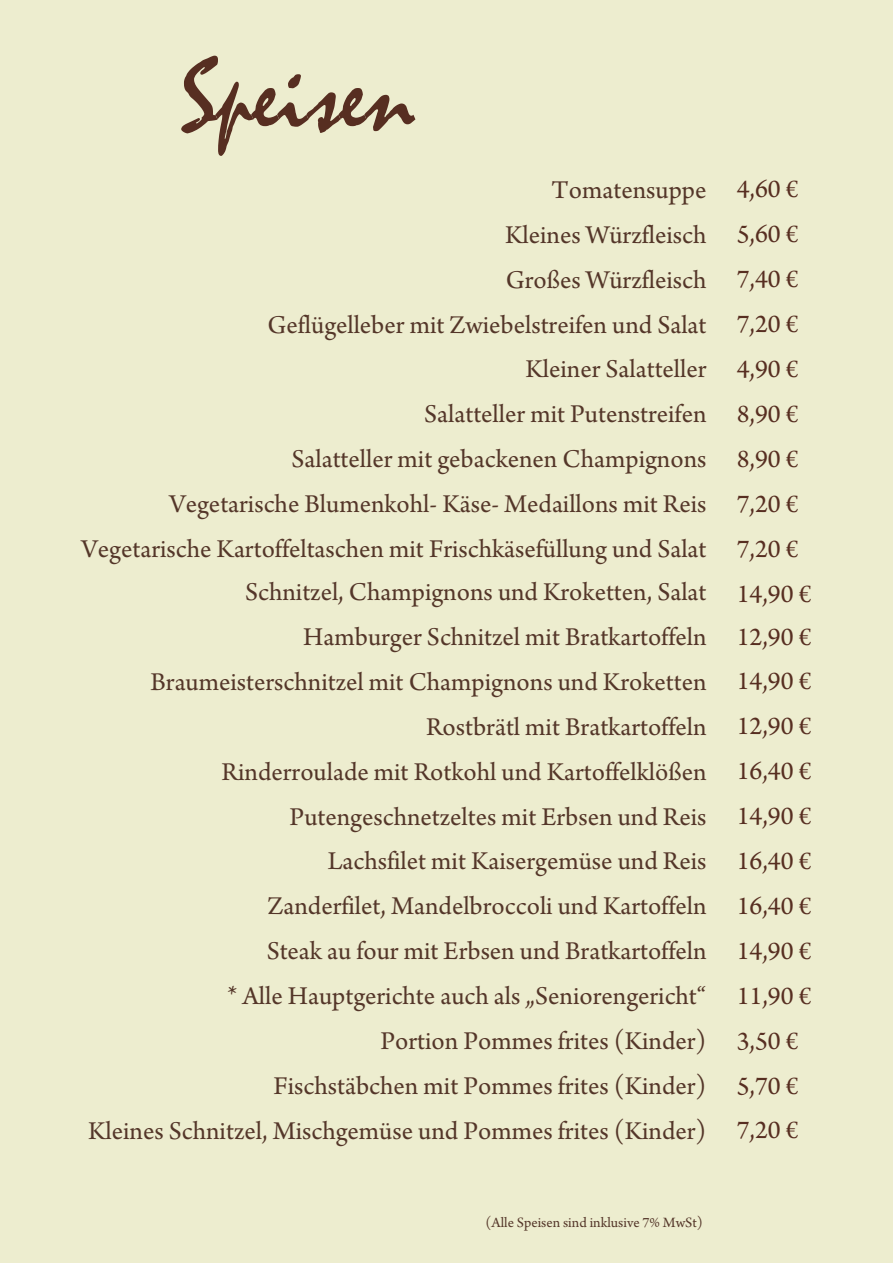
<style>
.page{position:relative;width:893px;height:1263px;background:#ededcf}
.page>*{position:absolute;margin:0;border:0;box-sizing:border-box;transform-origin:0 0}
.t1{font:105px "Mistral";color:#572e21}
.t2{font:27px/44.8px "Arno Pro";color:#543629;text-align:right}
.t3{font:27px/44.8px "Arno Pro";color:#572e21}
.t4{font:15px "Arno Pro";color:#543629}
</style>
<div class="page">
<h1 class="t1" style="left:181px;top:61px;width:236px">Speisen</h1>
<p class="t2" style="left:81px;top:171px;width:627px">Tomatensuppe<br>Kleines Würzfleisch<br>Großes Würzfleisch<br>Geflügelleber mit Zwiebelstreifen und Salat<br>Kleiner Salatteller<br>Salatteller mit Putenstreifen<br>Salatteller mit gebackenen Champignons<br>Vegetarische Blumenkohl- Käse- Medaillons mit Reis Vegetarische Kartoffeltaschen mit Frischkäsefüllung und Salat Schnitzel, Champignons und Kroketten, Salat<br>Hamburger Schnitzel mit Bratkartoffeln<br>Braumeisterschnitzel mit Champignons und Kroketten Rostbrätl mit Bratkartoffeln<br>Rinderroulade mit Rotkohl und Kartoffelklößen Putengeschnetzeltes mit Erbsen und Reis<br>Lachsfilet mit Kaisergemüse und Reis<br>Zanderfilet, Mandelbroccoli und Kartoffeln<br>Steak au four mit Erbsen und Bratkartoffeln<br>* Alle Hauptgerichte auch als „Seniorengericht“<br>Portion Pommes frites (Kinder)<br>Fischstäbchen mit Pommes frites (Kinder)<br>Kleines Schnitzel, Mischgemüse und Pommes frites (Kinder)</p>
<p class="t4" style="left:485px;top:1217px;width:219px">(Alle Speisen sind inklusive 7% MwSt)</p>
<p class="t3" style="left:737px;top:170px;width:76px">4,60 €<br>5,60 €<br>7,40 €<br>7,20 €<br>4,90 €<br>8,90 €<br>8,90 €<br>7,20 €<br>7,20 €<br>14,90 €<br>12,90 €<br>14,90 €<br>12,90 €<br>16,40 €<br>14,90 €<br>16,40 €<br>16,40 €<br>14,90 €<br>11,90 €<br>3,50 €<br>5,70 €<br>7,20 €</p>
</div>
